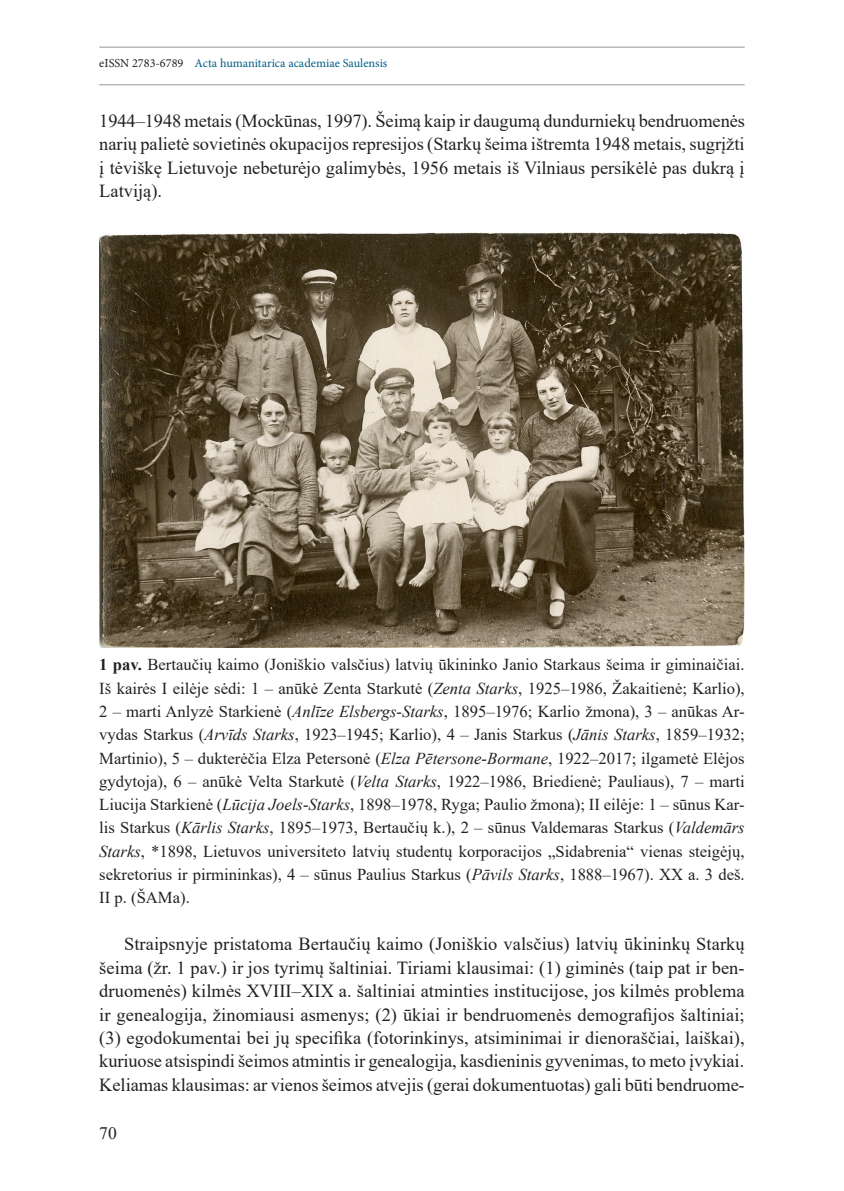
<style>
.page{position:relative;width:844px;height:1191px;background:#fff}
.page>*{position:absolute;margin:0;border:0;box-sizing:border-box;transform-origin:0 0}
.kunas{font:18.38px/23.4px "Times New Roman";letter-spacing:-.005em;color:#231f20;text-align:justify}
.t1{font:17.5px "Times New Roman";color:#231f20}
.lenta-lenta{font:16.62px/23.3px "Times New Roman";color:#231f20;text-align:justify}
.ISSN_kolumtitulas{font:12.25px "Minion Pro";color:#005e86}
.s1{color:#231f20}
.s2{font-weight:700}
.s3{font-style:italic}
</style>
<div class="page">
<hr style="left:99px;top:47px;width:645px;height:1px;background:#939598">
<hr style="left:99px;top:84px;width:645px;height:1px;background:#939598">
<img style="left:99px;top:232px;width:645px;height:415px">
<p class="ISSN_kolumtitulas" style="left:99px;top:55px;width:289px"><span class="s1">eISSN 2783-6789</span> Acta humanitarica academiae Saulensis</p>
<p class="kunas" style="left:99px;top:108px;width:647px">1944–1948 metais (Mockūnas, 1997). Šeimą kaip ir daugumą dundurniekų bendruomenės narių palietė sovietinės okupacijos represijos (Starkų šeima ištremta 1948 metais, sugrįžti į tėviškę Lietuvoje nebeturėjo galimybės, 1956 metais iš Vilniaus persikėlė pas dukrą į Latviją).</p>
<p class="lenta-lenta" style="left:99px;top:652px;width:646px"><span class="s2">1 pav.</span> Bertaučių kaimo (Joniškio valsčius) latvių ūkininko Janio Starkaus šeima ir giminaičiai.<br>Iš kairės I eilėje sėdi: 1 – anūkė Zenta Starkutė (<span class="s3">Zenta Starks</span>, 1925–1986, Žakaitienė; Karlio), 2 – marti Anlyzė Starkienė (<span class="s3">Anlīze Elsbergs-Starks</span>, 1895–1976; Karlio žmona), 3 – anūkas Ar&shy;vydas Starkus (<span class="s3">Arvīds Starks</span>, 1923–1945; Karlio), 4 – Janis Starkus (<span class="s3">Jānis Starks</span>, 1859–1932; Martinio), 5 – dukterėčia Elza Petersonė (<span class="s3">Elza Pētersone-Bormane</span>, 1922–2017; ilgametė Elėjos gydytoja), 6 – anūkė Velta Starkutė (<span class="s3">Velta Starks</span>, 1922–1986, Briedienė; Pauliaus), 7 – marti Liucija Starkienė (<span class="s3">Lūcija Joels-Starks</span>, 1898–1978, Ryga; Paulio žmona); II eilėje: 1 – sūnus Kar&shy;lis Starkus (<span class="s3">Kārlis Starks</span>, 1895–1973, Bertaučių k.), 2 – sūnus Valdemaras Starkus (<span class="s3">Valdemārs Starks</span>, *1898, Lietuvos universiteto latvių studentų korporacijos „Sidabrenia“ vienas steigėjų, sekretorius ir pirmininkas), 4 – sūnus Paulius Starkus (<span class="s3">Pāvils Starks</span>, 1888–1967). XX a. 3 deš.<br>II p. (ŠAMa).</p>
<p class="kunas" style="left:99px;top:931px;width:646px;text-indent:25px">Straipsnyje pristatoma Bertaučių kaimo (Joniškio valsčius) latvių ūkininkų Starkų šeima (žr. 1 pav.) ir jos tyrimų šaltiniai. Tiriami klausimai: (1) giminės (taip pat ir ben&shy;druomenės) kilmės XVIII–XIX a. šaltiniai atminties institucijose, jos kilmės problema ir genealogija, žinomiausi asmenys; (2) ūkiai ir bendruomenės demografijos šaltiniai; (3) egodokumentai bei jų specifika (fotorinkinys, atsiminimai ir dienoraščiai, laiškai), kuriuose atsispindi šeimos atmintis ir genealogija, kasdieninis gyvenimas, to meto įvykiai.<br>Keliamas klausimas: ar vienos šeimos atvejis (gerai dokumentuotas) gali būti bendruome-</p>
<p class="t1" style="left:99px;top:1120px;width:19px">70</p>
</div>
